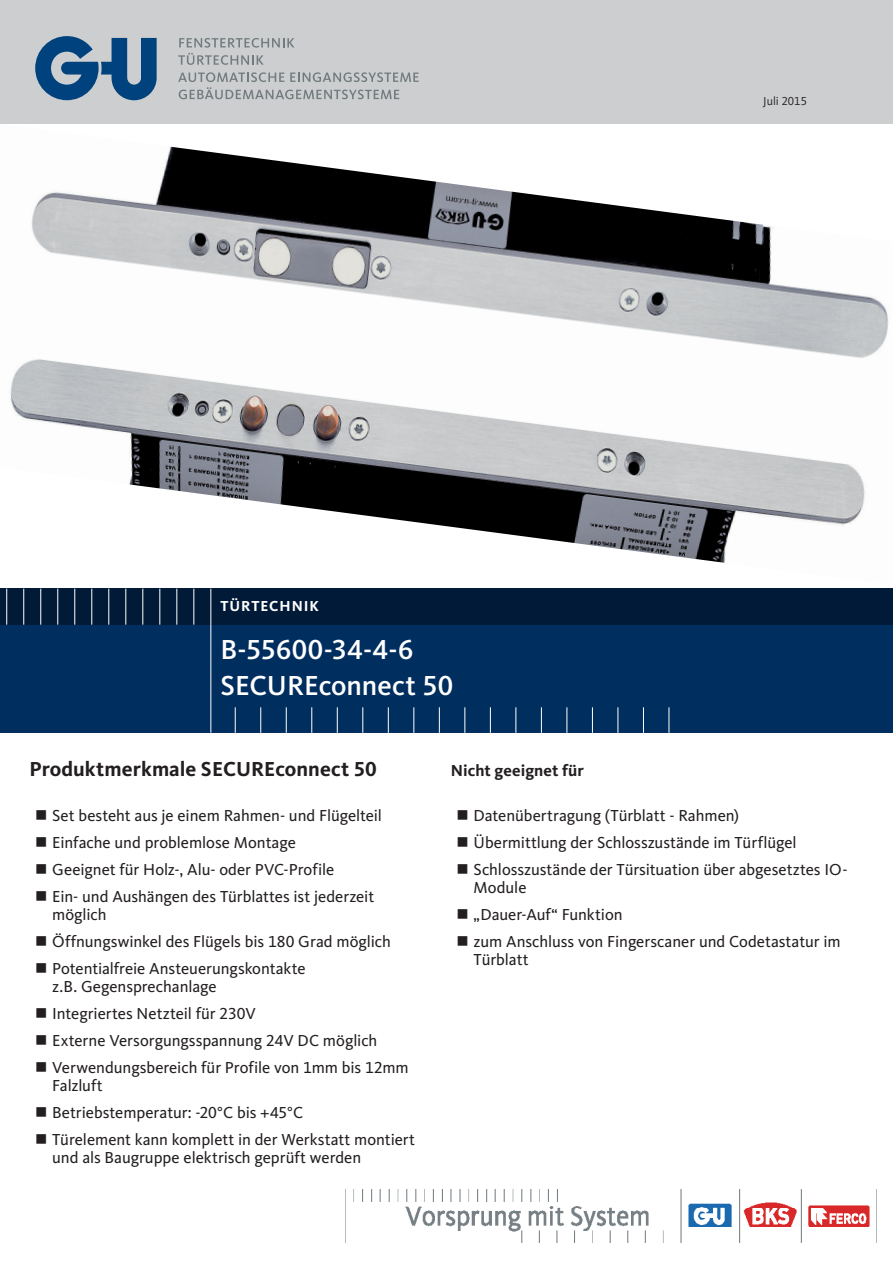
<style>
.page{position:relative;width:893px;height:1263px;background:#fff}
.page>*{position:absolute;margin:0;border:0;box-sizing:border-box;transform-origin:0 0}
.t1{font:500 28.5px/36px "Kievit Pro";color:#fff}
.t2{font:700 21px "Kievit Pro";color:#231f20}
.t3{font:16.5px/27px "Kievit Pro";letter-spacing:-.005em;color:#231f20}
.t4{font:700 16.5px "Kievit Pro";color:#231f20}
.t5{font:700 15px "Kievit Pro";letter-spacing:.065em;color:#fff}
.t6{font:12px "Kievit Pro";color:#231f20}
</style>
<div class="page">
<div style="left:0;top:0;width:893px;height:123px;background:#cdced0"></div>
<img style="left:345px;top:1190px;width:532px;height:53px">
<div style="left:0;top:589px;width:893px;height:144px;background:#002e5e"></div>
<div style="left:0;top:589px;width:893px;height:36px;background:#001a38"></div>
<hr style="left:210px;top:589px;width:1px;height:144px;background:#fff">
<hr style="left:193px;top:589px;width:1px;height:36px;background:#fff">
<hr style="left:176px;top:589px;width:1px;height:36px;background:#fff">
<hr style="left:159px;top:589px;width:1px;height:36px;background:#fff">
<hr style="left:142px;top:589px;width:1px;height:36px;background:#fff">
<hr style="left:125px;top:589px;width:1px;height:36px;background:#fff">
<hr style="left:108px;top:589px;width:1px;height:36px;background:#fff">
<hr style="left:91px;top:589px;width:1px;height:36px;background:#fff">
<hr style="left:74px;top:589px;width:1px;height:36px;background:#fff">
<hr style="left:57px;top:589px;width:1px;height:36px;background:#fff">
<hr style="left:40px;top:589px;width:1px;height:36px;background:#fff">
<hr style="left:23px;top:589px;width:1px;height:36px;background:#fff">
<hr style="left:6px;top:589px;width:1px;height:36px;background:#fff">
<svg style="left:235px;top:707px;width:1px;height:26px"></svg>
<svg style="left:260px;top:707px;width:1px;height:26px"></svg>
<svg style="left:286px;top:707px;width:1px;height:26px"></svg>
<svg style="left:311px;top:707px;width:1px;height:26px"></svg>
<svg style="left:337px;top:707px;width:1px;height:26px"></svg>
<svg style="left:362px;top:707px;width:1px;height:26px"></svg>
<svg style="left:388px;top:707px;width:1px;height:26px"></svg>
<svg style="left:413px;top:707px;width:1px;height:26px"></svg>
<svg style="left:439px;top:707px;width:1px;height:26px"></svg>
<svg style="left:464px;top:707px;width:1px;height:26px"></svg>
<svg style="left:490px;top:707px;width:1px;height:26px"></svg>
<svg style="left:515px;top:707px;width:1px;height:26px"></svg>
<svg style="left:541px;top:707px;width:1px;height:26px"></svg>
<svg style="left:566px;top:707px;width:1px;height:26px"></svg>
<svg style="left:592px;top:707px;width:1px;height:26px"></svg>
<svg style="left:618px;top:707px;width:1px;height:26px"></svg>
<svg style="left:643px;top:707px;width:1px;height:26px"></svg>
<svg style="left:669px;top:707px;width:1px;height:26px"></svg>
<img style="left:10px;top:146px;width:879px;height:417px">
<svg style="left:35px;top:36px;width:122px;height:64px"></svg>
<svg style="left:178px;top:38px;width:116px;height:27px"></svg>
<svg style="left:178px;top:72px;width:241px;height:27px"></svg>
<p class="t6" style="left:763px;top:94px;width:45px">Juli 2015</p>
<p class="t5" style="left:220px;top:597px;width:100px">TÜRTECHNIK</p>
<h1 class="t1" style="left:220px;top:631px;width:234px">B-55600-34-4-6<br>SECUREconnect 50</h1>
<p class="t2" style="left:29px;top:756px;width:349px">Produktmerkmale SECUREconnect 50</p>
<p class="t4" style="left:451px;top:760px;width:135px">Nicht geeignet für</p>
<p class="t3" style="left:52px;top:801px;width:331px">Set besteht aus je einem Rahmen- und Flügelteil Einfache und problemlose Montage<br>Geeignet für Holz-, Alu- oder PVC-Profile<br>Ein- und Aushängen des Türblattes ist jederzeit</p>
<p class="t3" style="left:52px;top:900px;width:340px">möglich<br>Öffnungswinkel des Flügels bis 180 Grad möglich<br>Potentialfreie Ansteuerungskontakte</p>
<p class="t3" style="left:52px;top:972px;width:358px">z.B. Gegensprechanlage<br>Integriertes Netzteil für 230V<br>Externe Versorgungsspannung 24V DC möglich Verwendungsbereich für Profile von 1mm bis 12mm</p>
<p class="t3" style="left:52px;top:1071px;width:364px">Falzluft<br>Betriebstemperatur: -20°C bis +45°C<br>Türelement kann komplett in der Werkstatt montiert</p>
<p class="t3" style="left:52px;top:1143px;width:310px">und als Baugruppe elektrisch geprüft werden</p>
<p class="t3" style="left:474px;top:801px;width:375px">Datenübertragung (Türblatt - Rahmen)<br>Übermittlung der Schlosszustände im Türflügel<br>Schlosszustände der Türsituation über abgesetztes IO-</p>
<p class="t3" style="left:474px;top:873px;width:368px">Module<br>„Dauer-Auf“ Funktion<br>zum Anschluss von Fingerscaner und Codetastatur im</p>
<p class="t3" style="left:474px;top:945px;width:57px">Türblatt</p>
</div>
